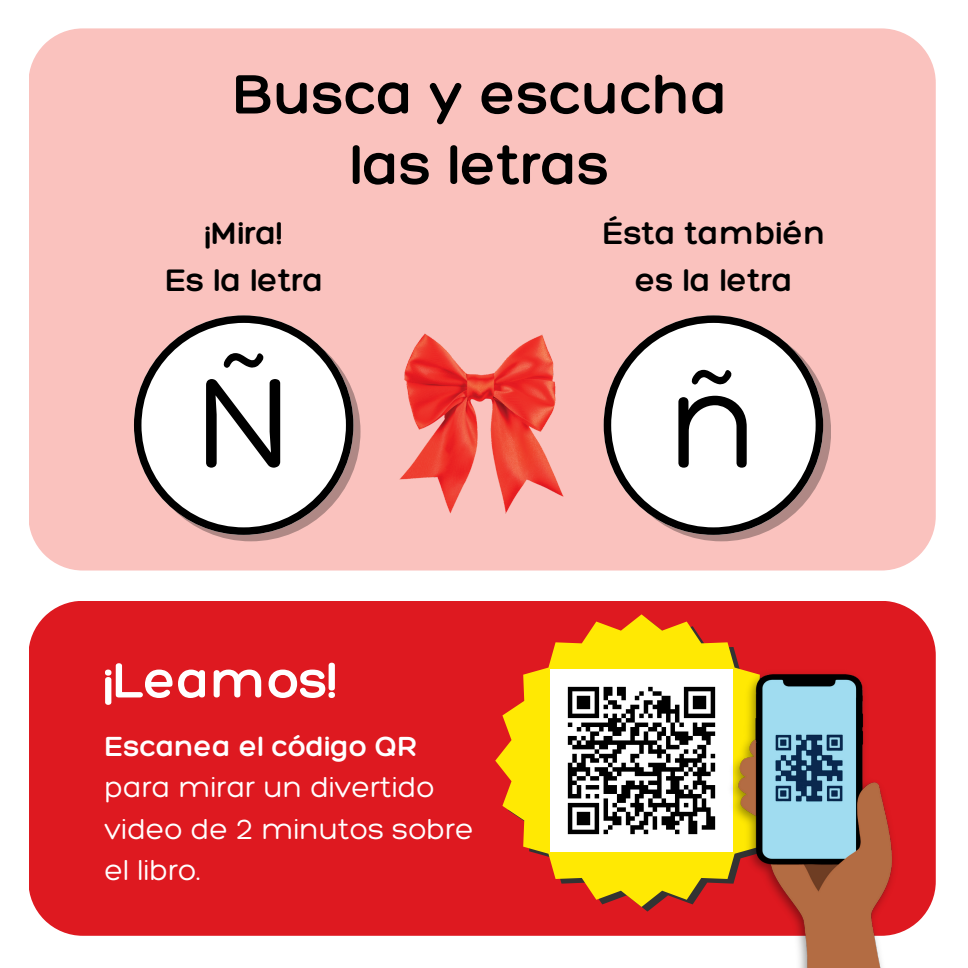
<style>
.page{position:relative;width:968px;height:968px;background:#fff}
.page>*{position:absolute;margin:0;border:0;box-sizing:border-box;transform-origin:0 0}
.t1{font:300 139.25px "Hero";color:#000}
.t2{font:300 60px/70.5px "Hero";color:#000;text-align:center}
.t3{font:300 53.75px "Hero";color:#fff}
.t4{font:300 33.75px/47px "Hero";color:#000;text-align:center}
.t5{font:300 30px/41.2px "Hero";color:#fff}
.s1{font-style:inherit}
</style>
<div class="page">
<div style="left:29px;top:28px;width:906px;height:542px;background:#fac2be"></div>
<svg style="left:603px;top:315px;width:220px;height:220px"></svg>
<svg style="left:134px;top:315px;width:219px;height:220px"></svg>
<img style="left:390px;top:333px;width:184px;height:184px">
<div style="left:29px;top:601px;width:906px;height:334px;background:#de1920"></div>
<svg style="left:495px;top:614px;width:292px;height:293px;background:#eb8612"></svg>
<img style="left:550px;top:669px;width:174px;height:182px">
<img style="left:724px;top:653px;width:177px;height:315px">
<h2 class="t2" style="left:232px;top:57px;width:497px">Busca y escucha las letras</h2>
<p class="t4" style="left:165px;top:209px;width:160px">¡Mira!<br>Es la letra</p>
<p class="t4" style="left:602px;top:209px;width:224px">Ésta también es la letra</p>
<p class="t1" style="left:196px;top:335px;width:98px">Ñ</p>
<h2 class="t3" style="left:105px;top:646px;width:235px">¡Leamos!</h2>
<p class="t5" style="left:105px;top:725px;width:371px"><span class="s1">Escanea el código QR </span>para mirar un divertido video de 2 minutos sobre el libro.</p>
<p class="t1" style="left:669px;top:335px;width:91px">ñ</p>
</div>
